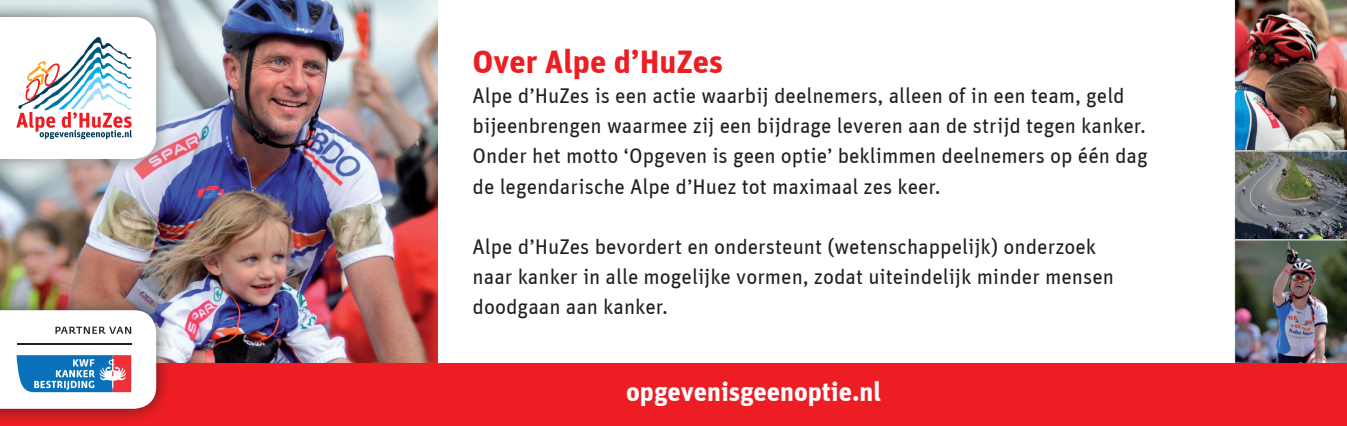
<style>
.page{position:relative;width:1347px;height:426px;background:#fff}
.page>*{position:absolute;margin:0;border:0;box-sizing:border-box;transform-origin:0 0}
.t1{font:700 32.5px "Unit";color:#ee1d23}
.t2{font:700 26.5px "Unit";color:#fff}
.t3{font:21.25px/30px "Unit";color:#231f20}
</style>
<div class="page">
<img style="left:1234px;top:0;width:112px;height:363px">
<img style="left:0;top:0;width:437px;height:363px">
<div style="left:0;top:363px;width:1346px;height:62px;background:#ee1d23"></div>
<div style="left:0;top:293px;width:172px;height:132px;background:#231f20;opacity:.75"></div>
<svg style="left:0;top:310px;width:156px;height:98px"></svg>
<hr style="left:17px;top:343px;width:114px;height:1px;background:#231f20">
<div style="left:0;top:0;width:211px;height:218px;background:#fff;opacity:.75"></div>
<svg style="left:0;top:17px;width:156px;height:142px"></svg>
<p class="t1" style="left:472px;top:42px;width:252px">Over Alpe d’HuZes</p>
<p class="t3" style="left:472px;top:80px;width:677px">Alpe d’HuZes is een actie waarbij deelnemers, alleen of in een team, geld bijeenbrengen waarmee zij een bijdrage leveren aan de strijd tegen kanker.<br>Onder het motto ‘Opgeven is geen optie’ beklimmen deelnemers op één dag de legendarische Alpe d’Huez tot maximaal zes keer.</p>
<p class="t3" style="left:472px;top:230px;width:643px">Alpe d’HuZes bevordert en ondersteunt (wetenschappelijk) onderzoek naar kanker in alle mogelijke vormen, zodat uiteindelijk minder mensen doodgaan aan kanker.</p>
<p class="t2" style="left:626px;top:375px;width:256px">opgevenisgeenoptie.nl</p>
</div>
